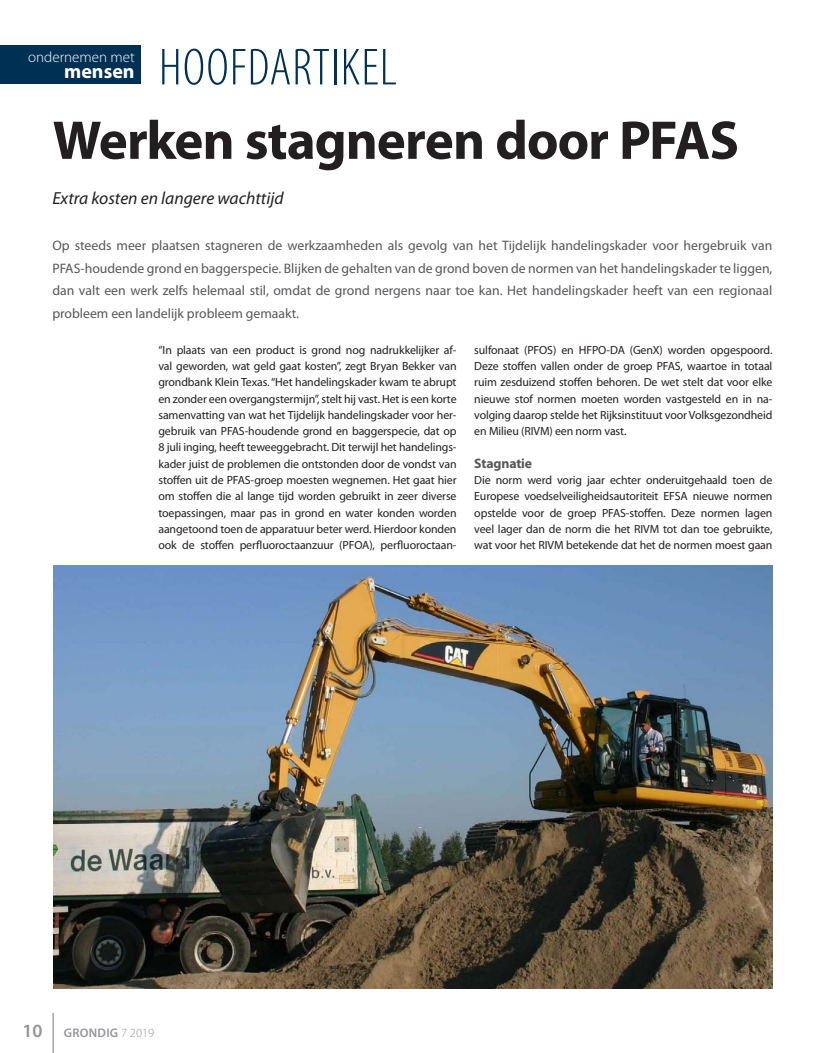
<style>
.page{position:relative;width:815px;height:1053px;background:#fff}
.page>*{position:absolute;margin:0;border:0;box-sizing:border-box;transform-origin:0 0}
.Kop{font:700 55px "Myriad Pro";letter-spacing:-.02em;color:#231f20}
.Rubriek{font:300 condensed 52.5px "Myriad Pro";letter-spacing:.02em;color:#003054}
.t1{font:700 20px "Myriad Pro";color:#fff}
.Subkop{font:italic 17.5px "Myriad Pro";color:#231f20}
.t2{font:300 15px "Myriad Pro";color:#fff}
.Introtekst{font:13.75px/22.5px "Myriad Pro";color:#57585a;text-align:justify}
.Kopje{font:700 13.75px "Myriad Pro";letter-spacing:-.01em;color:#57585a}
.t3{font:600 12.5px "Myriad Pro";letter-spacing:.02em;color:#939598}
.Platte_tekst{font:11.88px/16.2px "Myriad Pro";letter-spacing:-.01em;color:#231f20;text-align:justify}
.s1{font-size:18.75px}
.s2{font-weight:300}
</style>
<div class="page">
<hr style="left:53px;top:1012px;width:1px;height:40px;background:#939598">
<div style="left:0;top:45px;width:141px;height:39px;background:#003054"></div>
<img style="left:54px;top:565px;width:718px;height:423px">
<p class="Rubriek" style="left:159px;top:39px;width:239px">HOOFDARTIKEL</p>
<p class="Kop" style="left:53px;top:109px;width:688px">Werken stagneren door PFAS</p>
<p class="Subkop" style="left:52px;top:189px;width:233px">Extra kosten en langere wachttijd</p>
<p class="t2" style="left:28px;top:49px;width:108px">ondernemen met</p>
<p class="t1" style="left:64px;top:60px;width:72px">mensen</p>
<h3 class="t1" style="left:26px;top:60px;width:110px">vaktechni k</h3>
<p class="Introtekst" style="left:52px;top:235px;width:722px">Op steeds meer plaatsen stagneren de werkzaamheden als gevolg van het Tijdelijk handelingskader voor hergebruik van PFAS-houdende grond en baggerspecie. Blijken de gehalten van de grond boven de normen van het handelingskader te liggen, dan valt een werk zelfs helemaal stil, omdat de grond nergens naar toe kan. Het handelingskader heeft van een regionaal probleem een landelijk probleem gemaakt.</p>
<p class="Platte_tekst" style="left:158px;top:342px;width:300px">“In plaats van een product is grond nog nadrukkelijker af&shy;val geworden, wat geld gaat kosten”, zegt Bryan Bekker van grondbank Klein Texas. “Het handelingskader kwam te abrupt en zonder een overgangstermijn”, stelt hij vast. Het is een korte samenvatting van wat het Tijdelijk handelingskader voor her&shy;gebruik van PFAS-houdende grond en baggerspecie, dat op 8 juli inging, heeft teweeggebracht. Dit terwijl het handelings&shy;kader juist de problemen die ontstonden door de vondst van stoffen uit de PFAS-groep moesten wegnemen. Het gaat hier om stoffen die al lange tijd worden gebruikt in zeer diverse toepassingen, maar pas in grond en water konden worden aangetoond toen de apparatuur beter werd. Hierdoor konden ook de stoffen perfluoroctaanzuur (PFOA), perfluoroctaan-</p>
<p class="Platte_tekst" style="left:474px;top:342px;width:300px">sulfonaat (PFOS) en HFPO-DA (GenX) worden opgespoord.<br>Deze stoffen vallen onder de groep PFAS, waartoe in totaal ruim zesduizend stoffen behoren. De wet stelt dat voor elke nieuwe stof normen moeten worden vastgesteld en in na&shy;volging daarop stelde het Rijksinstituut voor Volksgezondheid en Milieu (RIVM) een norm vast.</p>
<p class="Kopje" style="left:474px;top:455px;width:59px">Stagnatie</p>
<p class="Platte_tekst" style="left:474px;top:472px;width:300px">Die norm werd vorig jaar echter onderuitgehaald toen de Europese voedselveiligheidsautoriteit EFSA nieuwe normen opstelde voor de groep PFAS-stoffen. Deze normen lagen veel lager dan de norm die het RIVM tot dan toe gebruikte, wat voor het RIVM betekende dat het de normen moest gaan</p>
<p class="t3" style="left:22px;top:1025px;width:133px"><span class="s1">10</span> GRONDIG <span class="s2">7 2019</span></p>
</div>
